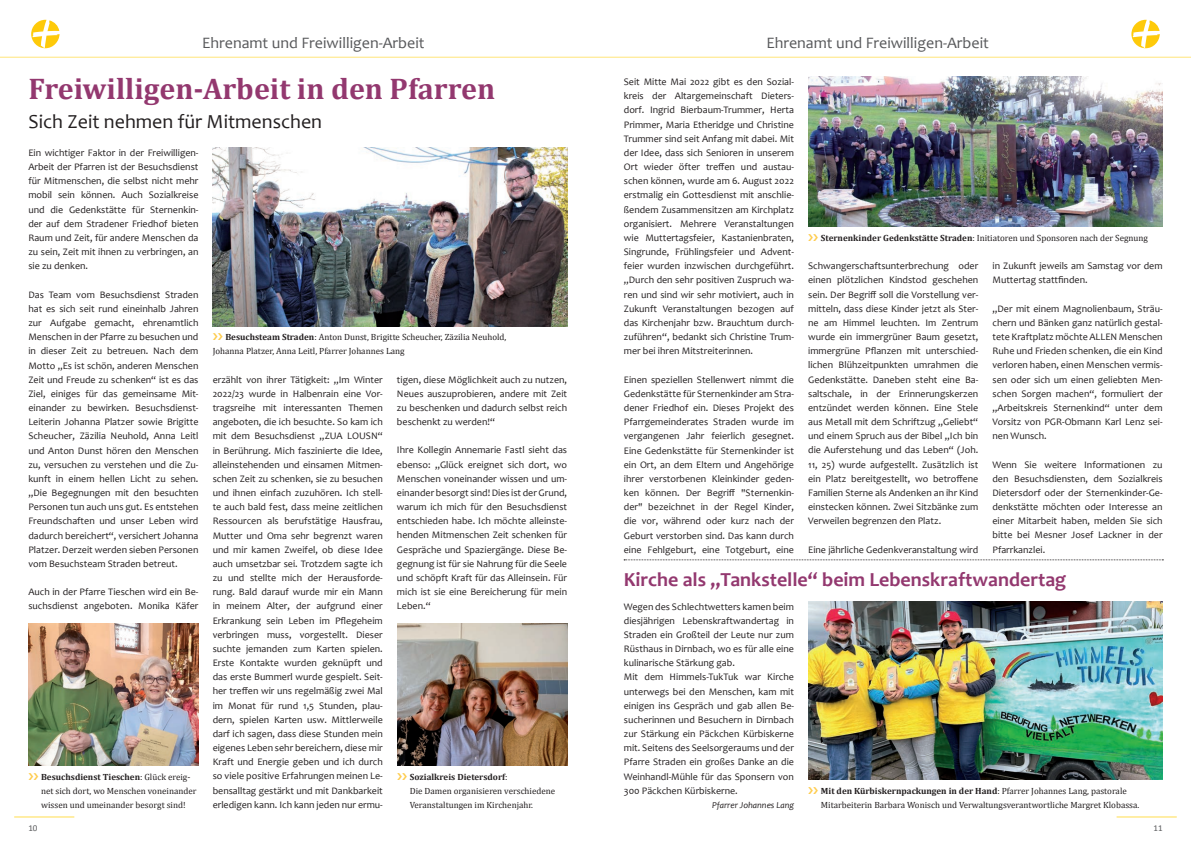
<style>
.page{position:relative;width:1191px;height:842px;background:#fff}
.page>*{position:absolute;margin:0;border:0;box-sizing:border-box;transform-origin:0 0}
.t1{font:700 30px "Cambria";color:#93386f}
.t2{font:700 20px "Candara";color:#93386f}
.t3{font:20px "Candara";color:#231f20}
.t4{font:16px "Candara";color:#57585a}
.t5{font:10px/14.2px "Candara";color:#231f20;text-align:justify}
.t6{font:9px/14.2px "Cambria";color:#231f20}
.t7{font:italic 9px "Candara";color:#231f20}
.t8{font:9px "Calibri";color:#57585a}
.s1{font-weight:700}
</style>
<div class="page">
<hr style="left:0;top:57px;width:1191px;height:1px;background:#ffe578">
<hr style="left:14px;top:816px;width:60px;height:1px;background:#ffde4e">
<hr style="left:1116px;top:816px;width:60px;height:1px;background:#ffde4e">
<svg style="left:1131px;top:20px;width:28px;height:28px"></svg>
<svg style="left:31px;top:20px;width:29px;height:28px"></svg>
<img style="left:213px;top:147px;width:354px;height:179px">
<img style="left:397px;top:624px;width:170px;height:141px">
<img style="left:28px;top:624px;width:170px;height:141px">
<img style="left:808px;top:601px;width:354px;height:179px">
<img style="left:808px;top:77px;width:354px;height:150px">
<svg style="left:624px;top:560px;width:539px;height:1px"></svg>
<h3 class="t4" style="left:202px;top:33px;width:224px">Ehrenamt und Freiwilligen-Arbeit</h3>
<h1 class="t1" style="left:29px;top:71px;width:468px">Freiwilligen-Arbeit in den Pfarren</h1>
<h2 class="t3" style="left:29px;top:109px;width:295px">Sich Zeit nehmen für Mitmenschen</h2>
<p class="t5" style="left:28px;top:146px;width:172px">Ein wichtiger Faktor in der Freiwilligen-Arbeit der Pfarren ist der Besuchsdienst für Mitmenschen, die selbst nicht mehr mobil sein können. Auch Sozialkreise und die Gedenkstätte für Sternenkin&shy;der auf dem Stradener Friedhof bieten Raum und Zeit, für andere Menschen da zu sein, Zeit mit ihnen zu verbringen, an sie zu denken.</p>
<p class="t5" style="left:28px;top:287px;width:172px">Das Team vom Besuchsdienst Straden hat es sich seit rund eineinhalb Jahren zur Aufgabe gemacht, ehrenamtlich Menschen in der Pfarre zu besuchen und in dieser Zeit zu betreuen. Nach dem Motto „Es ist schön, anderen Menschen Zeit und Freude zu schenken“ ist es das Ziel, einiges für das gemeinsame Mit&shy;einander zu bewirken. Besuchsdienst-Leiterin Johanna Platzer sowie Brigitte Scheucher, Zäzilia Neuhold, Anna Leitl und Anton Dunst hören den Menschen zu, versuchen zu verstehen und die Zu&shy;kunft in einem hellen Licht zu sehen. „Die Begegnungen mit den besuchten Personen tun auch uns gut. Es entstehen Freundschaften und unser Leben wird dadurch bereichert“, versichert Johanna Platzer. Derzeit werden sieben Personen vom Besuchsteam Straden betreut.</p>
<p class="t5" style="left:28px;top:585px;width:172px">Auch in der Pfarre Tieschen wird ein Be&shy;suchsdienst angeboten. Monika Käfer</p>
<p class="t6" style="left:41px;top:769px;width:157px"><span class="s1">Besuchsdienst Tieschen</span>: Glück ereig&shy;net sich dort, wo Menschen voneinander wissen und umeinander besorgt sind!</p>
<p class="t6" style="left:213px;top:330px;width:295px;text-indent:13px"><span class="s1">Besuchsteam Straden</span>: Anton Dunst, Brigitte Scheucher, Zäzilia Neuhold,<br>Johanna Platzer, Anna Leitl, Pfarrer Johannes Lang</p>
<p class="t5" style="left:213px;top:372px;width:172px">erzählt von ihrer Tätigkeit: „Im Winter 2022/23 wurde in Halbenrain eine Vor&shy;tragsreihe mit interessanten Themen angeboten, die ich besuchte. So kam ich mit dem Besuchsdienst „ZUA LOUSN“ in Berührung. Mich faszinierte die Idee, alleinstehenden und einsamen Mitmen&shy;schen Zeit zu schenken, sie zu besuchen und ihnen einfach zuzuhören. Ich stell&shy;te auch bald fest, dass meine zeitlichen Ressourcen als berufstätige Hausfrau, Mutter und Oma sehr begrenzt waren und mir kamen Zweifel, ob diese Idee auch umsetzbar sei. Trotzdem sagte ich zu und stellte mich der Herausforde&shy;rung. Bald darauf wurde mir ein Mann in meinem Alter, der aufgrund einer Erkrankung sein Leben im Pflegeheim verbringen muss, vorgestellt. Dieser suchte jemanden zum Karten spielen.<br>Erste Kontakte wurden geknüpft und das erste Bummerl wurde gespielt. Seit&shy;her treffen wir uns regelmäßig zwei Mal im Monat für rund 1,5 Stunden, plau&shy;dern, spielen Karten usw. Mittlerweile darf ich sagen, dass diese Stunden mein eigenes Leben sehr bereichern, diese mir Kraft und Energie geben und ich durch so viele positive Erfahrungen meinen Le&shy;bensalltag gestärkt und mit Dankbarkeit erledigen kann. Ich kann jeden nur ermu-</p>
<p class="t5" style="left:397px;top:372px;width:172px">tigen, diese Möglichkeit auch zu nutzen, Neues auszuprobieren, andere mit Zeit zu beschenken und dadurch selbst reich beschenkt zu werden!“</p>
<p class="t5" style="left:397px;top:443px;width:172px">Ihre Kollegin Annemarie Fastl sieht das ebenso: „Glück ereignet sich dort, wo Menschen voneinander wissen und um&shy;einander besorgt sind! Dies ist der Grund, warum ich mich für den Besuchsdienst entschieden habe. Ich möchte alleinste&shy;henden Mitmenschen Zeit schenken für Gespräche und Spaziergänge. Diese Be&shy;gegnung ist für sie Nahrung für die Seele und schöpft Kraft für das Alleinsein. Für mich ist sie eine Bereicherung für mein Leben.“</p>
<p class="t6" style="left:410px;top:769px;width:147px"><span class="s1">Sozialkreis Dietersdorf</span>:<br>Die Damen organisieren verschiedene<br>Veranstaltungen im Kirchenjahr.</p>
<h3 class="t4" style="left:766px;top:33px;width:224px">Ehrenamt und Freiwilligen-Arbeit</h3>
<p class="t5" style="left:624px;top:75px;width:172px">Seit Mitte Mai 2022 gibt es den Sozial&shy;kreis der Altargemeinschaft Dieters&shy;dorf. Ingrid Bierbaum-Trummer, Herta Primmer, Maria Etheridge und Christine Trummer sind seit Anfang mit dabei. Mit der Idee, dass sich Senioren in unserem Ort wieder öfter treffen und austau&shy;schen können, wurde am 6. August 2022 erstmalig ein Gottesdienst mit anschlie&shy;ßendem Zusammensitzen am Kirchplatz organisiert. Mehrere Veranstaltungen wie Muttertagsfeier, Kastanienbraten, Singrunde, Frühlingsfeier und Advent&shy;feier wurden inzwischen durchgeführt. „Durch den sehr positiven Zuspruch wa&shy;ren und sind wir sehr motiviert, auch in Zukunft Veranstaltungen bezogen auf das Kirchenjahr bzw. Brauchtum durch&shy;zuführen“, bedankt sich Christine Trum&shy;mer bei ihren Mitstreiterinnen.</p>
<p class="t5" style="left:624px;top:372px;width:172px">Einen speziellen Stellenwert nimmt die Gedenkstätte für Sternenkinder am Stra&shy;dener Friedhof ein. Dieses Projekt des Pfarrgemeinderates Straden wurde im vergangenen Jahr feierlich gesegnet.<br>Eine Gedenkstätte für Sternenkinder ist ein Ort, an dem Eltern und Angehörige ihrer verstorbenen Kleinkinder geden&shy;ken können. Der Begriff "Sternenkin&shy;der" bezeichnet in der Regel Kinder, die vor, während oder kurz nach der Geburt verstorben sind. Das kann durch eine Fehlgeburt, eine Totgeburt, eine</p>
<p class="t6" style="left:821px;top:231px;width:328px"><span class="s1">Sternenkinder Gedenkstätte Straden</span>: Initiatoren und Sponsoren nach der Segnung</p>
<p class="t5" style="left:992px;top:259px;width:172px">in Zukunft jeweils am Samstag vor dem<br>Muttertag stattfinden.</p>
<p class="t5" style="left:992px;top:301px;width:172px">„Der mit einem Magnolienbaum, Sträu&shy;chern und Bänken ganz natürlich gestal&shy;tete Kraftplatz möchte ALLEN Menschen Ruhe und Frieden schenken, die ein Kind verloren haben, einen Menschen vermis&shy;sen oder sich um einen geliebten Men&shy;schen Sorgen machen“, formuliert der „Arbeitskreis Sternenkind“ unter dem Vorsitz von PGR-Obmann Karl Lenz sei&shy;nen Wunsch.</p>
<p class="t5" style="left:992px;top:457px;width:172px">Wenn Sie weitere Informationen zu den Besuchsdiensten, dem Sozialkreis Dietersdorf oder der Sternenkinder-Ge&shy;denkstätte möchten oder Interesse an einer Mitarbeit haben, melden Sie sich bitte bei Mesner Josef Lackner in der Pfarrkanzlei.</p>
<p class="t5" style="left:808px;top:259px;width:172px">Schwangerschaftsunterbrechung oder einen plötzlichen Kindstod geschehen sein. Der Begriff soll die Vorstellung ver&shy;mitteln, dass diese Kinder jetzt als Ster&shy;ne am Himmel leuchten. Im Zentrum wurde ein immergrüner Baum gesetzt, immergrüne Pflanzen mit unterschied&shy;lichen Blühzeitpunkten umrahmen die Gedenkstätte. Daneben steht eine Ba&shy;saltschale, in der Erinnerungskerzen entzündet werden können. Eine Stele aus Metall mit dem Schriftzug „Geliebt“ und einem Spruch aus der Bibel „Ich bin die Auferstehung und das Leben“ (Joh.<br>11, 25) wurde aufgestellt. Zusätzlich ist ein Platz bereitgestellt, wo betroffene Familien Sterne als Andenken an ihr Kind einstecken können. Zwei Sitzbänke zum Verweilen begrenzen den Platz.</p>
<p class="t5" style="left:808px;top:542px;width:172px">Eine jährliche Gedenkveranstaltung wird</p>
<h2 class="t2" style="left:624px;top:568px;width:444px">Kirche als „Tankstelle“ beim Lebenskraftwandertag</h2>
<p class="t5" style="left:624px;top:599px;width:172px;text-align:left">Wegen des Schlechtwetters kamen beim diesjährigen Lebenskraftwandertag in Straden ein Großteil der Leute nur zum Rüsthaus in Dirnbach, wo es für alle eine kulinarische Stärkung gab.<br>Mit dem Himmels-TukTuk war Kirche unterwegs bei den Menschen, kam mit einigen ins Gespräch und gab allen Be&shy;sucherinnen und Besuchern in Dirnbach zur Stärkung ein Päckchen Kürbiskerne mit. Seitens des Seelsorgeraums und der Pfarre Straden ein großes Danke an die Weinhandl-Mühle für das Sponsern von 300 Päckchen Kürbiskerne.</p>
<p class="t7" style="left:712px;top:800px;width:83px">Pfarrer Johannes Lang</p>
<p class="t6" style="left:821px;top:783px;width:320px"><span class="s1">Mit den Kürbiskernpackungen in der Hand</span>: Pfarrer Johannes Lang, pastorale<br>Mitarbeiterin Barbara Wonisch und Verwaltungsverantwortliche Margret Klobassa.</p>
<p class="t8" style="left:28px;top:821px;width:11px">10</p>
<p class="t8" style="left:1153px;top:821px;width:11px">11</p>
</div>
